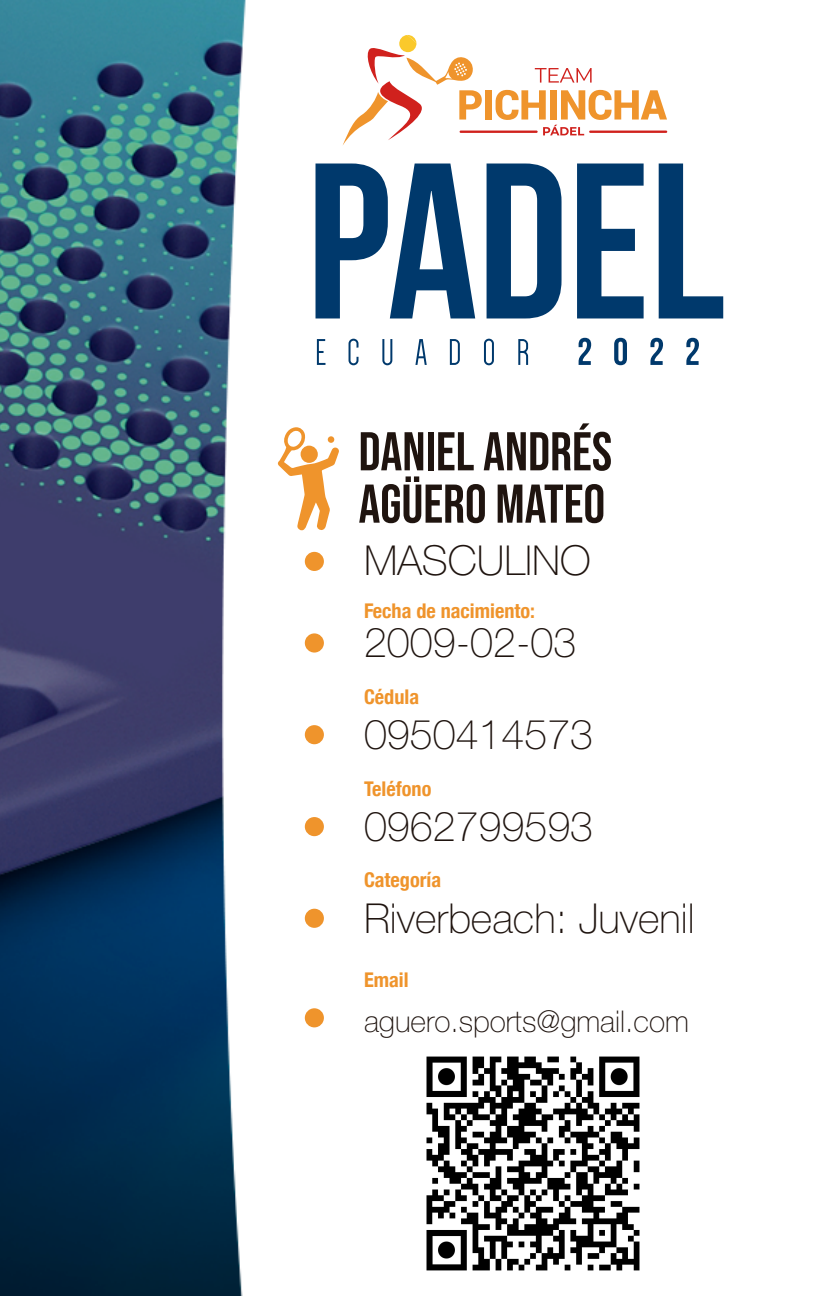
<style>
.page{position:relative;width:824px;height:1296px;background:#fff}
.page>*{position:absolute;margin:0;border:0;box-sizing:border-box;transform-origin:0 0}
.t1{font:54.6px/52.2px "Bebas Neue";color:#1f140f}
.t2{font:100 41.4px/81.6px "Helvetica Neue LT Std";color:#1f140f}
.t3{font:100 30px "Helvetica Neue LT Std";color:#1f140f}
.t4{font:700 condensed 20.4px "Helvetica Neue";color:#ef942c}
</style>
<div class="page">
<img style="left:0;top:0;width:724px;height:1296px">
<svg style="left:315px;top:164px;width:160px;height:154px"></svg>
<svg style="left:486px;top:164px;width:75px;height:154px"></svg>
<svg style="left:577px;top:164px;width:66px;height:154px"></svg>
<svg style="left:658px;top:164px;width:65px;height:154px"></svg>
<svg style="left:317px;top:339px;width:8px;height:26px"></svg>
<svg style="left:348px;top:339px;width:10px;height:26px"></svg>
<svg style="left:382px;top:339px;width:10px;height:26px"></svg>
<svg style="left:415px;top:339px;width:12px;height:26px"></svg>
<svg style="left:450px;top:339px;width:10px;height:26px"></svg>
<svg style="left:484px;top:339px;width:10px;height:26px"></svg>
<svg style="left:518px;top:339px;width:10px;height:26px"></svg>
<svg style="left:578px;top:338px;width:13px;height:27px"></svg>
<svg style="left:614px;top:338px;width:13px;height:27px"></svg>
<svg style="left:650px;top:338px;width:13px;height:27px"></svg>
<svg style="left:686px;top:338px;width:13px;height:27px"></svg>
<svg style="left:277px;top:427px;width:62px;height:104px"></svg>
<div style="left:300px;top:446px;width:18px;height:17px;background:#ef942c;border-radius:50%"></div>
<div style="left:328px;top:436px;width:6px;height:7px;background:#ef942c;border-radius:50%"></div>
<svg style="left:535px;top:68px;width:56px;height:15px"></svg>
<div style="left:485px;top:90px;width:7px;height:30px;background:#ef942c"></div>
<hr style="left:459px;top:131px;width:78px;height:2px;background:#d0211d">
<svg style="left:495px;top:90px;width:172px;height:45px"></svg>
<svg style="left:342px;top:35px;width:140px;height:111px"></svg>
<div style="left:305px;top:552px;width:19px;height:19px;background:#ef942c;border-radius:50%"></div>
<div style="left:305px;top:633px;width:19px;height:20px;background:#ef942c;border-radius:50%"></div>
<div style="left:305px;top:817px;width:19px;height:19px;background:#ef942c;border-radius:50%"></div>
<div style="left:305px;top:725px;width:19px;height:19px;background:#ef942c;border-radius:50%"></div>
<div style="left:305px;top:909px;width:19px;height:19px;background:#ef942c;border-radius:50%"></div>
<div style="left:305px;top:1008px;width:19px;height:19px;background:#ef942c;border-radius:50%"></div>
<img style="left:415px;top:1046px;width:236px;height:235px">
<h1 class="t1" style="left:358px;top:425px;width:255px">DANIEL ANDRÉS<br>AGÜERO MATEO</h1>
<p class="t2" style="left:364px;top:520px;width:228px">MASCULINO<br>2009-02-03</p>
<p class="t4" style="left:364px;top:599px;width:173px">Fecha de nacimiento:</p>
<p class="t4" style="left:364px;top:684px;width:57px">Cédula</p>
<p class="t2" style="left:364px;top:693px;width:231px">0950414573</p>
<p class="t4" style="left:364px;top:776px;width:69px">Teléfono</p>
<p class="t2" style="left:364px;top:785px;width:231px">0962799593</p>
<p class="t4" style="left:364px;top:868px;width:79px">Categoría</p>
<p class="t2" style="left:364px;top:877px;width:332px">Riverbeach: Juvenil</p>
<p class="t4" style="left:364px;top:967px;width:46px">Email</p>
<p class="t3" style="left:364px;top:1004px;width:326px">aguero.sports@gmail.com</p>
</div>
